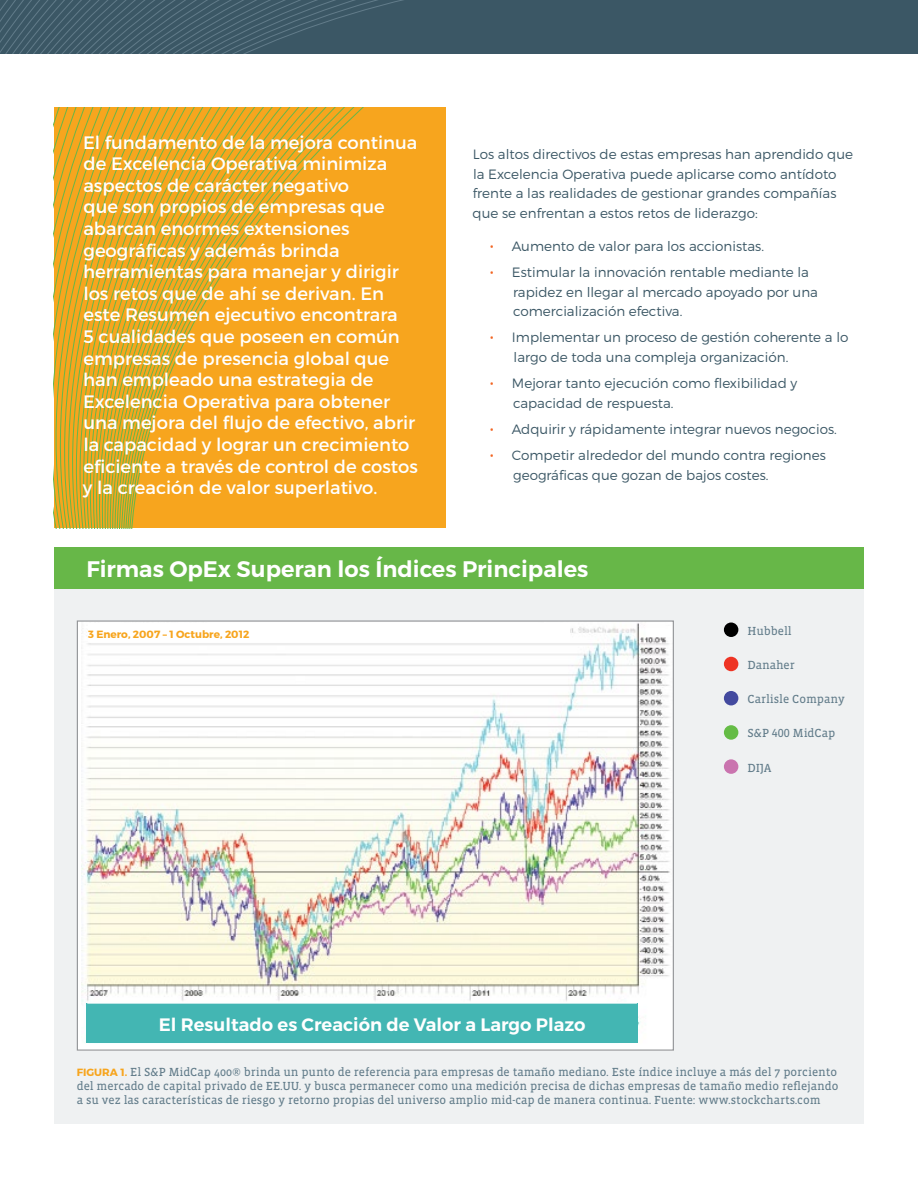
<style>
.page{position:relative;width:918px;height:1188px;background:#fff}
.page>*{position:absolute;margin:0;border:0;box-sizing:border-box;transform-origin:0 0}
.t1{font:600 22.5px "Montserrat";color:#fff}
.t2{font:18px/21.6px "Montserrat";color:#fff}
.t3{font:600 18px "Montserrat";color:#fff}
.t4{font:300 13.5px/19.5px "Montserrat";color:#3b5765}
.t5{font:12px/14.4px "Vista Slab OT";color:#627c8a;text-align:justify}
.t6{font:700 10.5px "Montserrat";color:#f7a51e}
.s1{font-size:16.5px;color:#f26523}
.s2{font-family:"Montserrat";font-weight:700;font-size:10.5px;color:#f7a51e}
</style>
<div class="page">
<svg style="left:54px;top:108px;width:391px;height:420px;background:#eba621"></svg>
<div style="left:0;top:0;width:918px;height:54px;background:#3b5765"></div>
<svg style="left:0;top:0;width:404px;height:54px"></svg>
<div style="left:54px;top:568px;width:810px;height:556px;background:#eff1f2"></div>
<img style="left:81px;top:622px;width:591px;height:427px">
<div style="left:88px;top:624px;width:481px;height:18px;background:#fff"></div>
<div style="left:724px;top:623px;width:14px;height:14px;background:#000;border-radius:50%"></div>
<div style="left:724px;top:657px;width:14px;height:14px;background:#ee3424;border-radius:50%"></div>
<div style="left:724px;top:691px;width:14px;height:14px;background:#434a9f;border-radius:50%"></div>
<div style="left:724px;top:725px;width:14px;height:15px;background:#65bc46;border-radius:50%"></div>
<div style="left:724px;top:759px;width:14px;height:15px;background:#ca74af;border-radius:50%"></div>
<div style="left:86px;top:1003px;width:552px;height:39px;background:#43b6b3"></div>
<hr style="left:87px;top:1002px;width:550px;height:2px;background:#fff">
<div style="left:54px;top:548px;width:810px;height:41px;background:#67b748"></div>
<p class="t2" style="left:83px;top:131px;width:336px">El fundamento de la mejora continua de Excelencia Operativa minimiza aspectos de carácter negativo<br>que son propios de empresas que abarcan enormes extensiones geográficas y además brinda herramientas para manejar y dirigir los retos que de ahí se derivan. En este Resumen ejecutivo encontrara<br>5 cualidades que poseen en común empresas de presencia global que han empleado una estrategia de Excelencia Operativa para obtener una mejora del flujo de efectivo, abrir la capacidad y lograr un crecimiento eficiente a través de control de costos y la creación de valor superlativo.</p>
<p class="t4" style="left:473px;top:145px;width:382px">Los altos directivos de estas empresas han aprendido que la Excelencia Operativa puede aplicarse como antídoto frente a las realidades de gestionar grandes compañías que se enfrentan a estos retos de liderazgo:</p>
<p class="t4" style="left:490px;top:236px;width:276px"><span class="s1">•</span> Aumento de valor para los accionistas.</p>
<p class="t4" style="left:513px;top:262px;width:306px;text-indent:-23px"><span class="s1">•</span> Estimular la innovación rentable mediante la rapidez en llegar al mercado apoyado por una comercialización efectiva.</p>
<p class="t4" style="left:514px;top:328px;width:336px;text-indent:-24px"><span class="s1">•</span> Implementar un proceso de gestión coherente a lo largo de toda una compleja organización.</p>
<p class="t4" style="left:513px;top:373px;width:286px;text-indent:-23px"><span class="s1">•</span> Mejorar tanto ejecución como flexibilidad y capacidad de respuesta.</p>
<p class="t4" style="left:490px;top:419px;width:349px"><span class="s1">•</span> Adquirir y rápidamente integrar nuevos negocios.</p>
<p class="t4" style="left:513px;top:445px;width:314px;text-indent:-23px"><span class="s1">•</span> Competir alrededor del mundo contra regiones geográficas que gozan de bajos costes.</p>
<h1 class="t1" style="left:86px;top:555px;width:504px">Firmas OpEx Superan los Índices Principales</h1>
<p class="t6" style="left:88px;top:628px;width:163px">3 Enero, 2007 – 1 Octubre, 2012</p>
<p class="t5" style="left:748px;top:624px;width:46px">Hubbell</p>
<p class="t5" style="left:748px;top:658px;width:49px">Danaher</p>
<p class="t5" style="left:748px;top:692px;width:99px">Carlisle Company</p>
<p class="t5" style="left:748px;top:726px;width:89px">S&amp;P 400 MidCap</p>
<p class="t5" style="left:748px;top:761px;width:25px">DIJA</p>
<h2 class="t3" style="left:159px;top:1013px;width:428px">El Resultado es Creación de Valor a Largo Plazo</h2>
<p class="t5" style="left:77px;top:1065px;width:763px"><span class="s2">FIGURA 1.</span> El S&amp;P MidCap 400® brinda un punto de referencia para empresas de tamaño mediano. Este índice incluye a más del 7 porciento del mercado de capital privado de EE.UU. y busca permanecer como una medición precisa de dichas empresas de tamaño medio reflejando a su vez las características de riesgo y retorno propias del universo amplio mid-cap de manera continua. Fuente: www.stockcharts.com</p>
</div>
